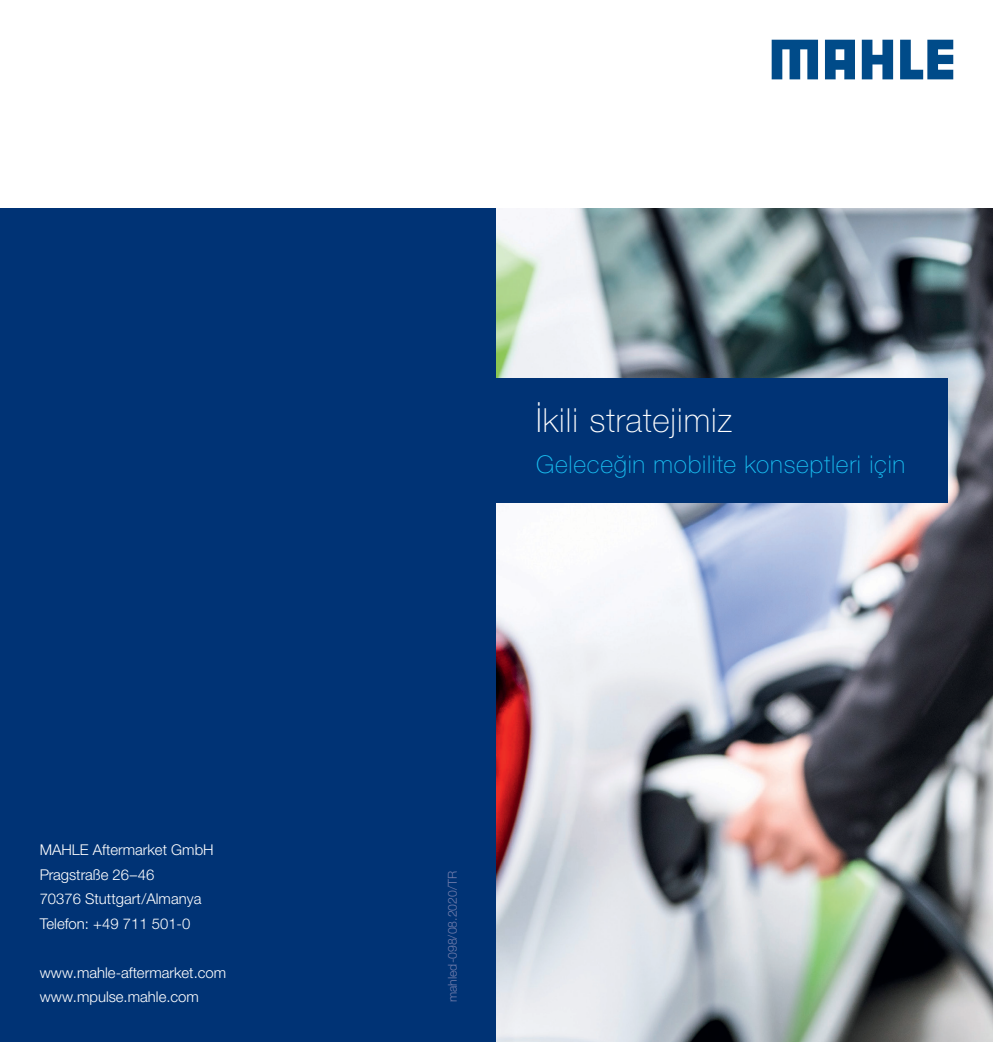
<style>
.page{position:relative;width:993px;height:1042px;background:#fff}
.page>*{position:absolute;margin:0;border:0;box-sizing:border-box;transform-origin:0 0}
.XX___080___Flag_Titl{font:100 33.25px "Helvetica Neue LTW1 G";letter-spacing:.03em;color:#fff}
.XX___080___Flag_Titl-2{font:100 24.5px "Helvetica Neue LTW1 G";letter-spacing:.03em;color:#19bef0}
.XX___100___Index___L{font:300 14.88px "Helvetica Neue LTW1 G";color:#fff}
.XX___100___Index___D{font:300 12.25px "Helvetica Neue LTW1 G";color:#727dac}
</style>
<div class="page">
<div style="left:0;top:208px;width:496px;height:834px;background:#003375"></div>
<img style="left:496px;top:208px;width:496px;height:834px">
<div style="left:496px;top:378px;width:452px;height:124px;background:#003375"></div>
<svg style="left:771px;top:40px;width:46px;height:39px"></svg>
<svg style="left:861px;top:40px;width:31px;height:39px"></svg>
<svg style="left:900px;top:40px;width:52px;height:39px"></svg>
<svg style="left:825px;top:40px;width:29px;height:39px"></svg>
<p class="XX___100___Index___L" style="left:40px;top:841px;width:175px">MAHLE Aftermarket GmbH</p>
<p class="XX___100___Index___L" style="left:40px;top:865px;width:116px">Pragstraße 26–46</p>
<p class="XX___100___Index___L" style="left:40px;top:890px;width:163px">70376 Stuttgart/Almanya</p>
<p class="XX___100___Index___L" style="left:40px;top:914px;width:152px">Telefon: +49 711 501-0</p>
<p class="XX___100___Index___L" style="left:40px;top:963px;width:188px">www.mahle-aftermarket.com</p>
<p class="XX___100___Index___L" style="left:40px;top:988px;width:161px">www.mpulse.mahle.com</p>
<p class="XX___080___Flag_Titl" style="left:536px;top:400px;width:197px">İkili stratejimiz</p>
<p class="XX___080___Flag_Titl-2" style="left:536px;top:449px;width:370px">Geleceğin mobilite konseptleri için</p>
<p class="XX___100___Index___D" style="left:445px;top:1002px;width:133px;rotate:-90deg">mahled-098/08.2020/TR</p>
</div>
